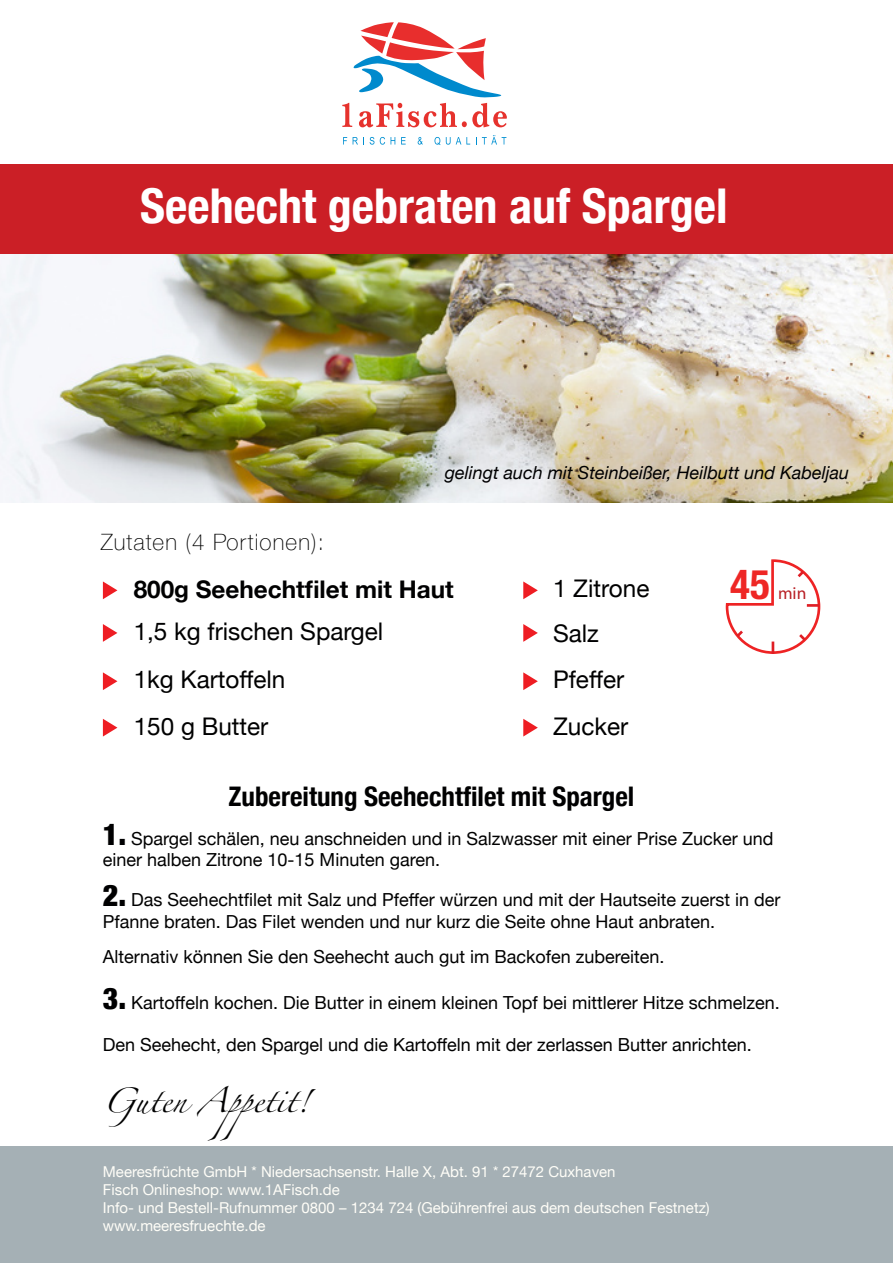
<style>
.page{position:relative;width:893px;height:1263px;background:#fff}
.page>*{position:absolute;margin:0;border:0;box-sizing:border-box;transform-origin:0 0}
.t1{font:700 condensed 48px "Helvetica Neue";color:#fff}
.t2{font:700 condensed 41.1px "Helvetica Neue";color:#ee2725}
.t3{font:700 condensed 27px "Helvetica Neue";color:#000001}
.t4{font:24.3px "Helvetica Neue";color:#000001}
.t5{font:700 24.3px "Helvetica Neue";color:#000001}
.t6{font:100 22.5px "Helvetica Neue";letter-spacing:.05em;color:#000001}
.t7{font:22.5px "Zapfino";color:#000001}
.t8{font:18px/21.6px "Helvetica Neue";color:#000001}
.t9{font:italic 18px "Helvetica Neue";color:#000001}
.t10{font:17.4px "Myriad Pro";color:#b81f24}
.t11{font:15px "Helvetica Neue";color:#fffef8}
.s1{font-weight:900;font-stretch:condensed;font-size:30px}
</style>
<div class="page">
<img style="left:0;top:254px;width:893px;height:248px">
<svg style="left:343px;top:137px;width:4px;height:8px"></svg>
<svg style="left:353px;top:137px;width:11px;height:8px"></svg>
<svg style="left:370px;top:137px;width:4px;height:8px"></svg>
<svg style="left:380px;top:137px;width:5px;height:8px"></svg>
<svg style="left:391px;top:137px;width:4px;height:8px"></svg>
<svg style="left:401px;top:137px;width:5px;height:8px"></svg>
<svg style="left:418px;top:137px;width:5px;height:8px"></svg>
<svg style="left:434px;top:137px;width:6px;height:8px"></svg>
<svg style="left:446px;top:137px;width:24px;height:8px"></svg>
<svg style="left:476px;top:135px;width:30px;height:10px"></svg>
<svg style="left:342px;top:22px;width:165px;height:105px"></svg>
<div style="left:0;top:165px;width:893px;height:89px;background:#cb1f26"></div>
<div style="left:0;top:1146px;width:893px;height:117px;background:#a5b0b5"></div>
<svg style="left:103px;top:581px;width:14px;height:18px"></svg>
<svg style="left:103px;top:624px;width:14px;height:18px"></svg>
<svg style="left:103px;top:672px;width:14px;height:18px"></svg>
<svg style="left:103px;top:719px;width:14px;height:17px"></svg>
<svg style="left:523px;top:581px;width:15px;height:18px"></svg>
<svg style="left:523px;top:624px;width:15px;height:18px"></svg>
<svg style="left:523px;top:672px;width:15px;height:18px"></svg>
<svg style="left:523px;top:719px;width:15px;height:17px"></svg>
<svg style="left:726px;top:559px;width:94px;height:95px"></svg>
<p class="t1" style="left:140px;top:166px;width:589px">Seehecht gebraten auf Spargel</p>
<p class="t9" style="left:445px;top:459px;width:406px">gelingt auch mit Steinbeißer, Heilbutt und Kabeljau</p>
<p class="t6" style="left:101px;top:525px;width:225px">Zutaten (4 Portionen):</p>
<p class="t5" style="left:134px;top:570px;width:321px">800g Seehechtfilet mit Haut</p>
<p class="t4" style="left:134px;top:614px;width:251px">1,5 kg frischen Spargel</p>
<p class="t4" style="left:134px;top:662px;width:153px">1kg Kartoffeln</p>
<p class="t4" style="left:134px;top:708px;width:136px">150 g Butter</p>
<p class="t4" style="left:553px;top:571px;width:98px">1 Zitrone</p>
<p class="t2" style="left:730px;top:550px;width:41px">45</p>
<p class="t4" style="left:553px;top:615px;width:47px">Salz</p>
<p class="t4" style="left:553px;top:662px;width:73px">Pfeffer</p>
<p class="t4" style="left:553px;top:708px;width:77px">Zucker</p>
<p class="t10" style="left:778px;top:583px;width:30px">min</p>
<p class="t3" style="left:229px;top:774px;width:407px">Zubereitung Seehechtfilet mit Spargel</p>
<p class="t8" style="left:103px;top:828px;width:672px"><span class="s1">1.</span> Spargel schälen, neu anschneiden und in Salzwasser mit einer Prise Zucker und einer halben Zitrone 10-15 Minuten garen.</p>
<p class="t8" style="left:103px;top:890px;width:679px"><span class="s1">2.</span> Das Seehechtfilet mit Salz und Pfeffer würzen und mit der Hautseite zuerst in der<br>Pfanne braten. Das Filet wenden und nur kurz die Seite ohne Haut anbraten.</p>
<p class="t8" style="left:103px;top:947px;width:563px">Alternativ können Sie den Seehecht auch gut im Backofen zubereiten.</p>
<p class="t8" style="left:103px;top:993px;width:678px"><span class="s1">3.</span> Kartoffeln kochen. Die Butter in einem kleinen Topf bei mittlerer Hitze schmelzen.</p>
<p class="t8" style="left:103px;top:1034px;width:651px">Den Seehecht, den Spargel und die Kartoffeln mit der zerlassen Butter anrichten.</p>
<p class="t7" style="left:103px;top:1091px;width:207px">Guten Appetit!</p>
<p class="t11" style="left:103px;top:1161px;width:514px">Meeresfrüchte GmbH * Niedersachsenstr. Halle X, Abt. 91 * 27472 Cuxhaven</p>
<p class="t11" style="left:103px;top:1179px;width:238px">Fisch Onlineshop: www.1AFisch.de</p>
<p class="t11" style="left:103px;top:1197px;width:608px">Info- und Bestell-Rufnummer 0800 – 1234 724 (Gebührenfrei aus dem deutschen Festnetz)</p>
<p class="t11" style="left:103px;top:1215px;width:164px">www.meeresfruechte.de</p>
</div>
